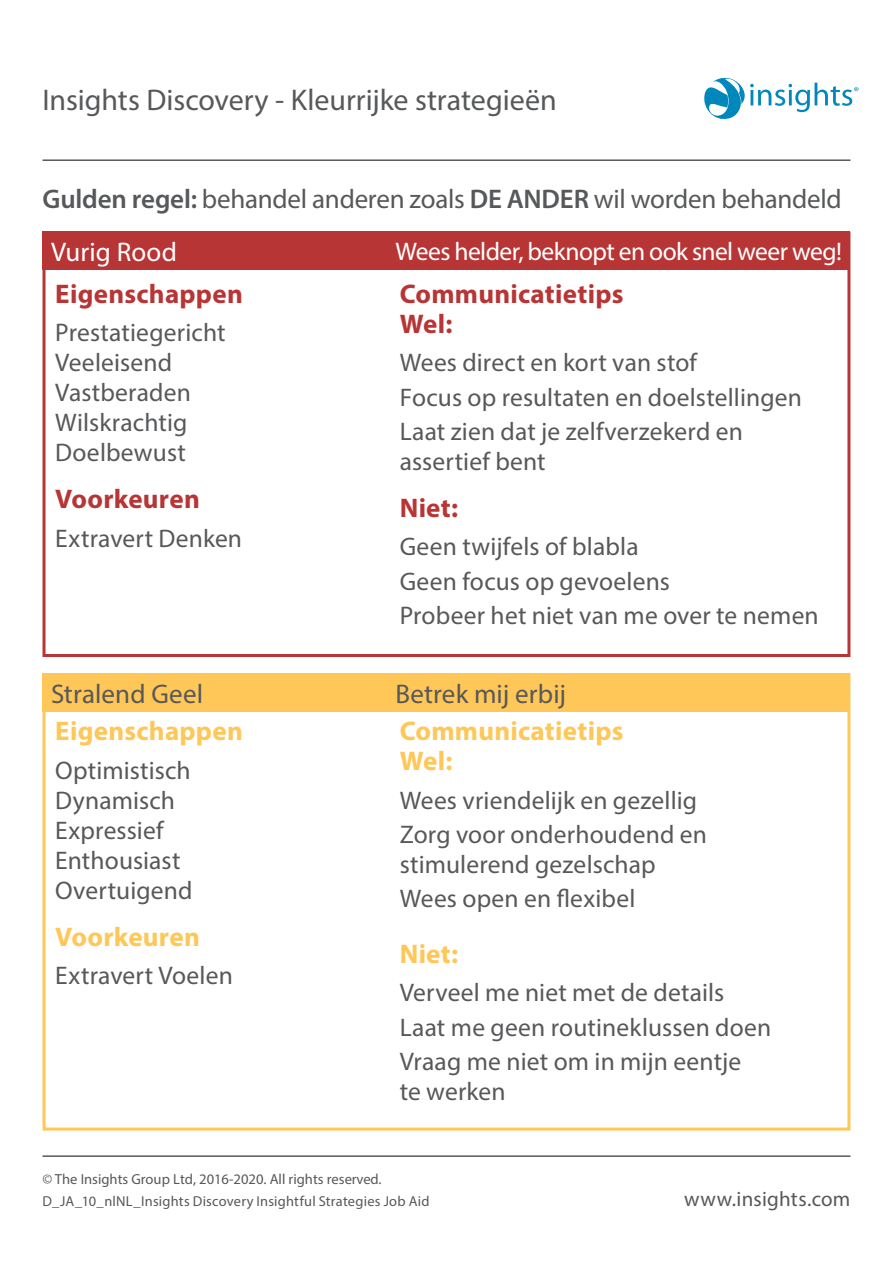
<style>
.page{position:relative;width:893px;height:1263px;background:#fff}
.page>*{position:absolute;margin:0;border:0;box-sizing:border-box;transform-origin:0 0}
.t1{font:30px "Myriad Pro";color:#57585a}
.t2{font:27px "Myriad Pro";letter-spacing:-.01em;color:#57585a}
.t3{font:700 27px/30px "Myriad Pro";letter-spacing:.01em;color:#b83535}
.t4{font:700 27px/30px "Myriad Pro";letter-spacing:.01em;color:#fec757}
.t5{font:27px "Myriad Pro";letter-spacing:.005em;color:#fff}
.t6{font:25.5px/30px "Myriad Pro";letter-spacing:.01em;color:#57585a}
.t7{font:25.5px "Myriad Pro";letter-spacing:-.02em;color:#fff}
.t8{font:21px "Myriad Pro";letter-spacing:.01em;color:#57585a}
.t9{font:14.7px "Myriad Pro";color:#57585a}
.t10{font:14.4px "Myriad Pro";letter-spacing:.015em;color:#57585a}
.s1{font-weight:600}
</style>
<div class="page">
<hr style="left:43px;top:159px;width:807px;height:2px;background:#57585a">
<svg style="left:704px;top:78px;width:154px;height:41px"></svg>
<hr style="left:43px;top:1155px;width:807px;height:2px;background:#57585a">
<div style="left:43px;top:232px;width:807px;height:38px;background:#b83535"></div>
<div style="left:43px;top:673px;width:807px;height:39px;background:#fec757"></div>
<div style="left:43px;top:232px;width:807px;height:425px;border:3px solid #b83535"></div>
<div style="left:43px;top:673px;width:807px;height:457px;border:3px solid #fec757"></div>
<p class="t1" style="left:43px;top:81px;width:516px">Insights Discovery - Kleurrijke strategieën</p>
<p class="t2" style="left:43px;top:182px;width:801px"><span class="s1">Gulden regel:</span> behandel anderen zoals <span class="s1">DE ANDER</span> wil worden behandeld</p>
<p class="t5" style="left:51px;top:235px;width:127px">Vurig Rood</p>
<p class="t3" style="left:55px;top:278px;width:189px">Eigenschappen</p>
<p class="t6" style="left:55px;top:317px;width:172px">Prestatiegericht<br>Veeleisend<br>Vastberaden<br>Wilskrachtig<br>Doelbewust</p>
<p class="t3" style="left:55px;top:483px;width:146px">Voorkeuren</p>
<p class="t6" style="left:55px;top:523px;width:188px">Extravert Denken</p>
<p class="t2" style="left:51px;top:677px;width:154px">Stralend Geel</p>
<p class="t4" style="left:55px;top:715px;width:189px">Eigenschappen</p>
<p class="t6" style="left:55px;top:755px;width:139px">Optimistisch<br>Dynamisch<br>Expressief<br>Enthousiast<br>Overtuigend</p>
<p class="t4" style="left:55px;top:921px;width:146px">Voorkeuren</p>
<p class="t6" style="left:55px;top:960px;width:179px">Extravert Voelen</p>
<p class="t7" style="left:395px;top:236px;width:448px">Wees helder, beknopt en ook snel weer weg!</p>
<p class="t3" style="left:400px;top:278px;width:225px">Communicatietips<br>Wel:</p>
<p class="t6" style="left:400px;top:345px;width:404px;line-height:34.2px">Wees direct en kort van stof<br>Focus op resultaten en doelstellingen<br>Laat zien dat je zelfverzekerd en</p>
<p class="t6" style="left:400px;top:446px;width:148px">assertief bent</p>
<p class="t3" style="left:400px;top:492px;width:60px">Niet:</p>
<p class="t6" style="left:400px;top:529px;width:421px;line-height:34.2px">Geen twijfels of blabla<br>Geen focus op gevoelens<br>Probeer het niet van me over te nemen</p>
<p class="t2" style="left:395px;top:677px;width:172px">Betrek mij erbij</p>
<p class="t4" style="left:400px;top:715px;width:225px">Communicatietips<br>Wel:</p>
<p class="t6" style="left:400px;top:783px;width:309px;line-height:34.2px">Wees vriendelijk en gezellig<br>Zorg voor onderhoudend en</p>
<p class="t6" style="left:400px;top:847px;width:257px;line-height:34.2px">stimulerend gezelschap<br>Wees open en flexibel</p>
<p class="t4" style="left:400px;top:938px;width:60px">Niet:</p>
<p class="t6" style="left:400px;top:975px;width:373px;line-height:34.2px">Verveel me niet met de details<br>Laat me geen routineklussen doen<br>Vraag me niet om in mijn eentje</p>
<p class="t6" style="left:400px;top:1076px;width:107px">te werken</p>
<p class="t9" style="left:43px;top:1170px;width:341px">© The Insights Group Ltd, 2016-2020. All rights reserved.</p>
<p class="t10" style="left:43px;top:1192px;width:388px">D_JA_10_nlNL_Insights Discovery Insightful Strategies Job Aid</p>
<p class="t8" style="left:684px;top:1186px;width:168px">www.insights.com</p>
</div>
